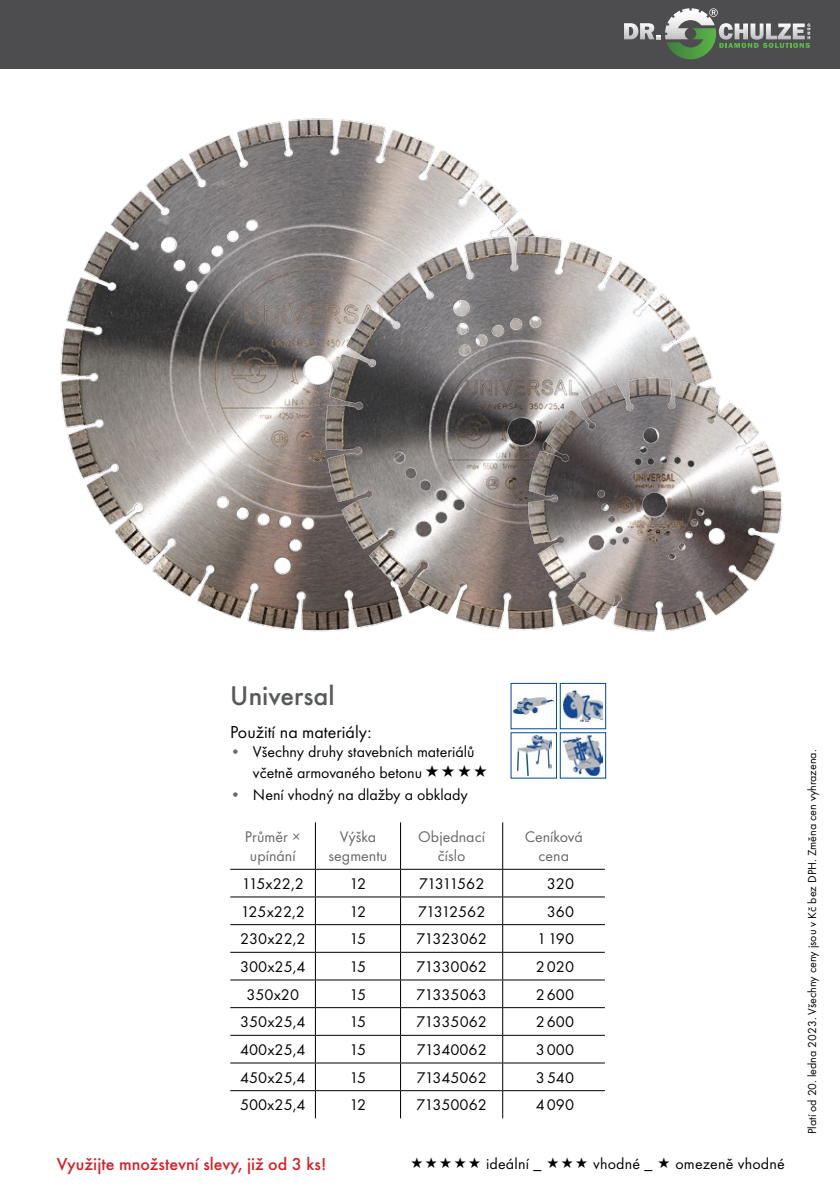
<style>
.page{position:relative;width:840px;height:1191px;background:#fff}
.page>*{position:absolute;margin:0;border:0;box-sizing:border-box;transform-origin:0 0}
.t1{font:500 28px "Futura TOT";color:#58595b}
.t2{font:500 18px "Futura TOT";color:#d2232a}
.t3{font:18px "Futura TOT";color:#000}
.t4{font:16px/21.6px "Futura TOT";color:#000}
.t5{font:16px/19.2px "Futura TOT";color:#67686b;text-align:center}
.t6{font:16px "Futura TOT";letter-spacing:-.08em;color:#000}
.t7{font:16px "Futura TOT";letter-spacing:-.045em;color:#000}
.t8{font:12px "Futura TOT";color:#000}
.s1{color:#67686b}
</style>
<div class="page">
<div style="left:0;top:0;width:839px;height:68px;background:#4d4d4f"></div>
<svg style="left:624px;top:8px;width:185px;height:51px"></svg>
<img style="left:60px;top:118px;width:471px;height:514px">
<hr style="left:315px;top:822px;width:1px;height:47px;background:#000">
<hr style="left:400px;top:822px;width:1px;height:47px;background:#000">
<hr style="left:502px;top:822px;width:1px;height:47px;background:#000">
<hr style="left:230px;top:869px;width:85px;height:1px;background:#000">
<hr style="left:315px;top:869px;width:85px;height:1px;background:#000">
<hr style="left:400px;top:869px;width:102px;height:1px;background:#000">
<hr style="left:502px;top:869px;width:102px;height:1px;background:#000">
<hr style="left:230px;top:896px;width:85px;height:1px;background:#000">
<hr style="left:315px;top:896px;width:85px;height:1px;background:#000">
<hr style="left:400px;top:896px;width:102px;height:1px;background:#000">
<hr style="left:502px;top:896px;width:102px;height:1px;background:#000">
<hr style="left:230px;top:924px;width:85px;height:1px;background:#000">
<hr style="left:315px;top:924px;width:85px;height:1px;background:#000">
<hr style="left:400px;top:924px;width:102px;height:1px;background:#000">
<hr style="left:502px;top:924px;width:102px;height:1px;background:#000">
<hr style="left:230px;top:952px;width:85px;height:1px;background:#000">
<hr style="left:315px;top:952px;width:85px;height:1px;background:#000">
<hr style="left:400px;top:952px;width:102px;height:1px;background:#000">
<hr style="left:502px;top:952px;width:102px;height:1px;background:#000">
<hr style="left:230px;top:979px;width:85px;height:1px;background:#000">
<hr style="left:315px;top:979px;width:85px;height:1px;background:#000">
<hr style="left:400px;top:979px;width:102px;height:1px;background:#000">
<hr style="left:502px;top:979px;width:102px;height:1px;background:#000">
<hr style="left:230px;top:1007px;width:85px;height:1px;background:#000">
<hr style="left:315px;top:1007px;width:85px;height:1px;background:#000">
<hr style="left:400px;top:1007px;width:102px;height:1px;background:#000">
<hr style="left:502px;top:1007px;width:102px;height:1px;background:#000">
<hr style="left:230px;top:1035px;width:85px;height:1px;background:#000">
<hr style="left:315px;top:1035px;width:85px;height:1px;background:#000">
<hr style="left:400px;top:1035px;width:102px;height:1px;background:#000">
<hr style="left:502px;top:1035px;width:102px;height:1px;background:#000">
<hr style="left:230px;top:1062px;width:85px;height:1px;background:#000">
<hr style="left:315px;top:1062px;width:85px;height:1px;background:#000">
<hr style="left:400px;top:1062px;width:102px;height:1px;background:#000">
<hr style="left:502px;top:1062px;width:102px;height:1px;background:#000">
<hr style="left:230px;top:1090px;width:85px;height:1px;background:#000">
<hr style="left:315px;top:1090px;width:85px;height:1px;background:#000">
<svg style="left:315px;top:869px;width:1px;height:249px"></svg>
<hr style="left:400px;top:1090px;width:102px;height:1px;background:#000">
<svg style="left:400px;top:869px;width:1px;height:249px"></svg>
<hr style="left:502px;top:1090px;width:102px;height:1px;background:#000">
<svg style="left:502px;top:869px;width:1px;height:249px"></svg>
<img style="left:320px;top:230px;width:391px;height:402px">
<img style="left:521px;top:371px;width:262px;height:261px">
<img style="left:563px;top:735px;width:39px;height:40px">
<img style="left:517px;top:735px;width:34px;height:40px">
<img style="left:563px;top:690px;width:39px;height:31px">
<div style="left:559px;top:683px;width:46px;height:46px;border:1px solid #004896"></div>
<img style="left:513px;top:697px;width:40px;height:17px">
<h1 class="t1" style="left:230px;top:679px;width:106px">Universal</h1>
<p class="t3" style="left:230px;top:721px;width:143px">Použití na materiály:</p>
<p class="t4" style="left:253px;top:740px;width:223px;text-indent:-23px"><span class="s1">•</span> Všechny druhy stavebních materiálů včetně armovaného betonu</p>
<p class="t4" style="left:230px;top:783px;width:239px"><span class="s1">•</span> Není vhodný na dlažby a obklady</p>
<p class="t5" style="left:245px;top:827px;width:57px">Průměr × upínání</p>
<p class="t5" style="left:328px;top:827px;width:60px">Výška segmentu</p>
<p class="t5" style="left:418px;top:827px;width:68px">Objednací číslo</p>
<p class="t5" style="left:524px;top:827px;width:60px">Ceníková cena</p>
<p class="t4" style="left:242px;top:872px;width:63px">115x22,2</p>
<p class="t4" style="left:349px;top:872px;width:18px">12</p>
<p class="t6" style="left:418px;top:874px;width:67px">71311562</p>
<p class="t4" style="left:546px;top:872px;width:29px">320</p>
<p class="t4" style="left:241px;top:900px;width:65px">125x22,2</p>
<p class="t4" style="left:349px;top:900px;width:18px">12</p>
<p class="t7" style="left:417px;top:901px;width:69px">71312562</p>
<p class="t4" style="left:546px;top:900px;width:29px">360</p>
<p class="t4" style="left:240px;top:928px;width:67px">230x22,2</p>
<p class="t4" style="left:349px;top:928px;width:18px">15</p>
<p class="t4" style="left:416px;top:928px;width:72px">71323062</p>
<p class="t4" style="left:536px;top:928px;width:39px">1190</p>
<p class="t4" style="left:240px;top:955px;width:67px">300x25,4</p>
<p class="t4" style="left:349px;top:955px;width:18px">15</p>
<p class="t4" style="left:416px;top:955px;width:72px">71330062</p>
<p class="t4" style="left:535px;top:955px;width:40px">2020</p>
<p class="t4" style="left:246px;top:983px;width:54px">350x20</p>
<p class="t4" style="left:349px;top:983px;width:18px">15</p>
<p class="t4" style="left:416px;top:983px;width:72px">71335063</p>
<p class="t4" style="left:535px;top:983px;width:40px">2600</p>
<p class="t4" style="left:240px;top:1011px;width:67px">350x25,4</p>
<p class="t4" style="left:349px;top:1011px;width:18px">15</p>
<p class="t4" style="left:416px;top:1011px;width:72px">71335062</p>
<p class="t4" style="left:535px;top:1011px;width:40px">2600</p>
<p class="t4" style="left:240px;top:1038px;width:67px">400x25,4</p>
<p class="t4" style="left:349px;top:1038px;width:18px">15</p>
<p class="t4" style="left:416px;top:1038px;width:72px">71340062</p>
<p class="t4" style="left:535px;top:1038px;width:40px">3000</p>
<p class="t4" style="left:240px;top:1066px;width:67px">450x25,4</p>
<p class="t4" style="left:349px;top:1066px;width:18px">15</p>
<p class="t4" style="left:416px;top:1066px;width:72px">71345062</p>
<p class="t4" style="left:535px;top:1066px;width:40px">3540</p>
<p class="t4" style="left:240px;top:1094px;width:67px">500x25,4</p>
<p class="t4" style="left:349px;top:1094px;width:18px">12</p>
<p class="t4" style="left:416px;top:1094px;width:72px">71350062</p>
<p class="t4" style="left:535px;top:1094px;width:40px">4090</p>
<p class="t2" style="left:57px;top:1153px;width:271px">Využijte množstevní slevy, již od 3 ks!</p>
<p class="t4" style="left:486px;top:1153px;width:57px">ideální _</p>
<p class="t4" style="left:592px;top:1153px;width:61px">vhodné _</p>
<p class="t4" style="left:675px;top:1153px;width:111px">omezeně vhodné</p>
<p class="t8" style="left:804px;top:1134px;width:386px;rotate:-90deg">Platí od 20. ledna 2023. Všechny ceny jsou v Kč bez DPH. Změna cen vyhrazena.</p>
</div>
